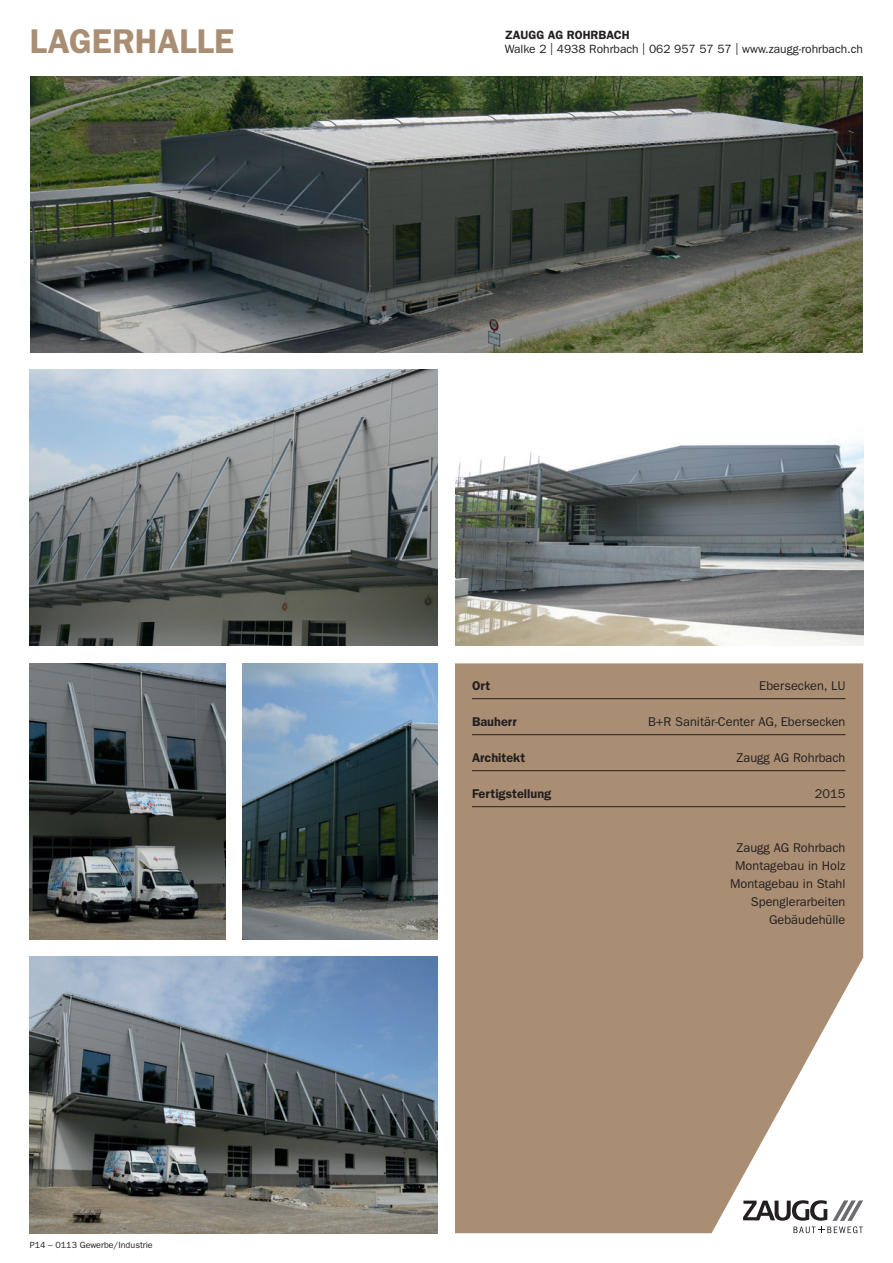
<style>
.page{position:relative;width:893px;height:1263px;background:#fff}
.page>*{position:absolute;margin:0;border:0;box-sizing:border-box;transform-origin:0 0}
.t1{font:600 34.5px "Franklin Gothic";color:#aa8e74}
.t2{font:12.75px "Franklin Gothic";color:#231f20}
.t3{font:600 12.75px "Franklin Gothic";color:#231f20}
.t4{font:12px "Franklin Gothic";color:#231f20}
.t5{font:600 12px "Franklin Gothic";color:#231f20}
.t6{font:9px "Franklin Gothic";color:#231f20}
</style>
<div class="page">
<svg style="left:455px;top:663px;width:408px;height:570px;background:#b0967f"></svg>
<img style="left:30px;top:957px;width:408px;height:276px">
<img style="left:30px;top:77px;width:833px;height:276px">
<img style="left:30px;top:663px;width:195px;height:277px">
<img style="left:242px;top:663px;width:196px;height:277px">
<img style="left:455px;top:443px;width:408px;height:203px">
<img style="left:30px;top:370px;width:408px;height:276px">
<hr style="left:472px;top:698px;width:373px;height:1px;background:#231f20">
<hr style="left:472px;top:734px;width:373px;height:1px;background:#231f20">
<hr style="left:472px;top:770px;width:373px;height:1px;background:#231f20">
<hr style="left:472px;top:806px;width:373px;height:1px;background:#231f20">
<p class="t1" style="left:30px;top:21px;width:206px">LAGERHALLE</p>
<p class="t5" style="left:505px;top:28px;width:126px">ZAUGG AG ROHRBACH</p>
<p class="t4" style="left:505px;top:42px;width:360px">Walke 2 | 4938 Rohrbach | 062 957 57 57 | www.zaugg-rohrbach.ch</p>
<p class="t6" style="left:30px;top:1240px;width:125px">P14 – 0113 Gewerbe/Industrie</p>
<p class="t3" style="left:472px;top:678px;width:20px">Ort</p>
<p class="t2" style="left:759px;top:678px;width:88px">Ebersecken, LU</p>
<p class="t3" style="left:472px;top:714px;width:46px">Bauherr</p>
<p class="t2" style="left:648px;top:714px;width:199px">B+R Sanitär-Center AG, Ebersecken</p>
<p class="t3" style="left:472px;top:750px;width:55px">Architekt</p>
<p class="t2" style="left:737px;top:750px;width:110px">Zaugg AG Rohrbach</p>
<p class="t3" style="left:472px;top:786px;width:81px">Fertigstellung</p>
<p class="t2" style="left:815px;top:786px;width:32px">2015</p>
<p class="t2" style="left:737px;top:840px;width:110px">Zaugg AG Rohrbach</p>
<p class="t2" style="left:735px;top:858px;width:112px">Montagebau in Holz</p>
<p class="t2" style="left:730px;top:876px;width:117px">Montagebau in Stahl</p>
<p class="t2" style="left:751px;top:894px;width:96px">Spenglerarbeiten</p>
<p class="t2" style="left:769px;top:912px;width:78px">Gebäudehülle</p>
</div>
